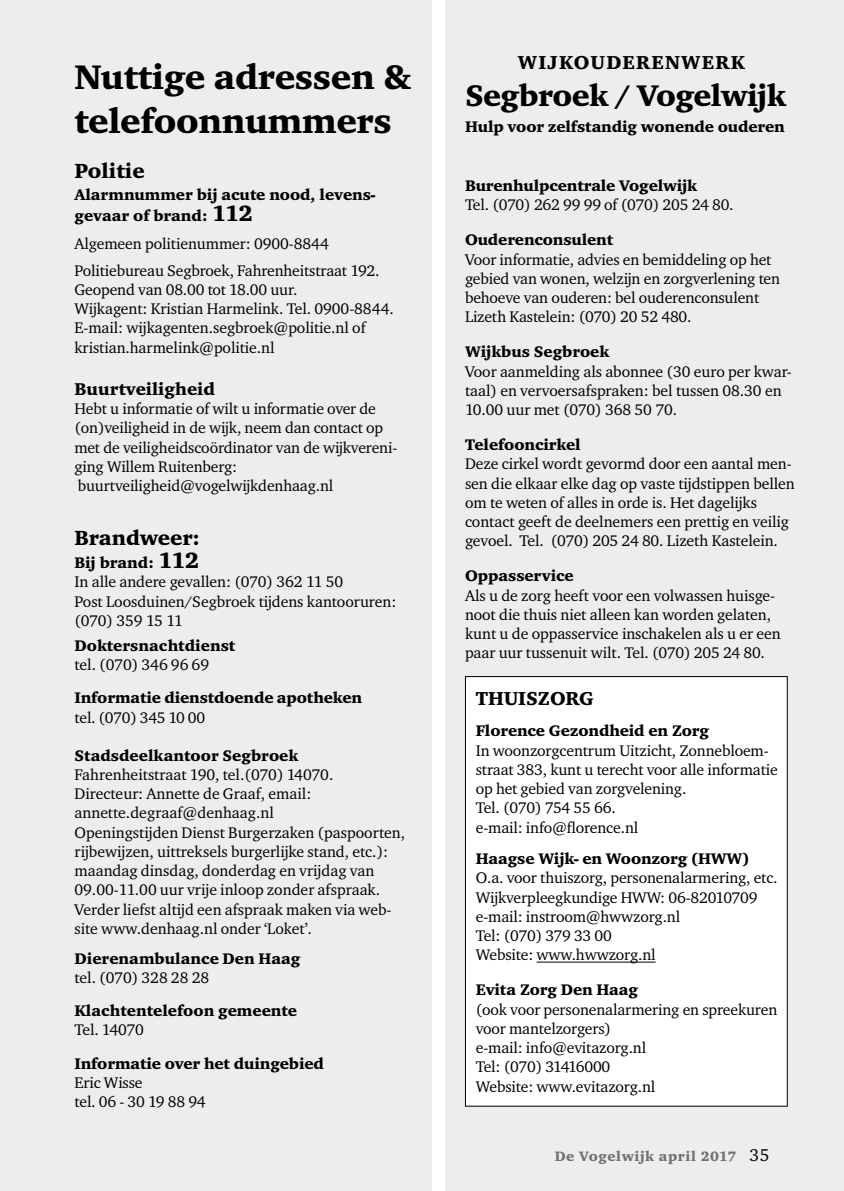
<style>
.page{position:relative;width:844px;height:1191px;background:#fff}
.page>*{position:absolute;margin:0;border:0;box-sizing:border-box;transform-origin:0 0}
.t1{font:35px/43.8px "Charter ITC Blac";letter-spacing:-.01em;color:#000}
.t2{font:30.62px "Charter ITC Blac";letter-spacing:-.02em;color:#000}
.t3{font:21px "Charter ITC Blac";letter-spacing:-.005em;color:#000}
.t4{font:19.25px "Charter ITC Blac";letter-spacing:.06em;color:#000}
.t5{font:19.25px "Charter ITC Blac";letter-spacing:-.005em;color:#000}
.t6{font:17.5px "Charter ITC Blac";color:#000}
.t7{font:15.75px/19.2px "Charter ITC";letter-spacing:-.01em;color:#000}
.t8{font:15.75px/21px "Charter ITC Blac";letter-spacing:-.01em;color:#000}
.t9{font:14px "Charter ITC Blac";letter-spacing:.04em;color:#707172}
.s1{font-size:22.75px}
.s2{font-family:"Charter ITC";font-size:17.5px;color:#000}
</style>
<div class="page">
<div style="left:445px;top:0;width:398px;height:1191px;background:#eceded"></div>
<div style="left:0;top:0;width:432px;height:1191px;background:#eceded"></div>
<div style="left:465px;top:676px;width:322px;height:430px;background:#fff"></div>
<hr style="left:536px;top:961px;width:119px;height:1px;background:#000">
<div style="left:465px;top:676px;width:322px;height:430px;border:1px solid #000"></div>
<h1 class="t1" style="left:74px;top:54px;width:339px">Nuttige adressen &amp; telefoonnummers</h1>
<p class="t4" style="left:517px;top:51px;width:228px">WIJKOUDERENWERK</p>
<h2 class="t2" style="left:465px;top:77px;width:322px">Segbroek / Vogelwijk</h2>
<p class="t8" style="left:465px;top:116px;width:321px">Hulp voor zelfstandig wonende ouderen</p>
<h3 class="t3" style="left:74px;top:158px;width:72px">Politie</h3>
<p class="t8" style="left:74px;top:184px;width:302px">Alarmnummer bij acute nood, levens&shy;gevaar of brand: <span class="s1">112</span></p>
<p class="t7" style="left:74px;top:231px;width:306px;line-height:26.2px">Algemeen politienummer: 0900-8844<br>Politiebureau Segbroek, Fahrenheitstraat 192.</p>
<p class="t7" style="left:74px;top:280px;width:321px">Geopend van 08.00 tot 18.00 uur.<br>Wijkagent: Kristian Harmelink. Tel. 0900-8844.<br>E-mail: wijkagenten.segbroek@politie.nl of kristian.harmelink@politie.nl</p>
<p class="t6" style="left:74px;top:378px;width:142px">Buurtveiligheid</p>
<p class="t7" style="left:74px;top:399px;width:324px">Hebt u informatie of wilt u informatie over de (on)veiligheid in de wijk, neem dan contact op met de veiligheidscoördinator van de wijkvereni&shy;ging Willem Ruitenberg: buurtveiligheid@vogelwijkdenhaag.nl</p>
<h3 class="t3" style="left:74px;top:525px;width:127px">Brandweer:</h3>
<p class="t8" style="left:74px;top:552px;width:126px">Bij brand: <span class="s1">112</span></p>
<p class="t7" style="left:74px;top:572px;width:323px">In alle andere gevallen: (070) 362 11 50<br>Post Loosduinen/Segbroek tijdens kantooruren: (070) 359 15 11</p>
<p class="t8" style="left:74px;top:634px;width:162px">Doktersnachtdienst</p>
<p class="t7" style="left:74px;top:655px;width:136px">tel. (070) 346 96 69</p>
<p class="t8" style="left:74px;top:687px;width:289px">Informatie dienstdoende apotheken</p>
<p class="t7" style="left:74px;top:707px;width:132px">tel. (070) 345 10 00</p>
<p class="t8" style="left:74px;top:744px;width:225px">Stadsdeelkantoor Segbroek</p>
<p class="t7" style="left:74px;top:764px;width:332px">Fahrenheitstraat 190, tel.(070) 14070.<br>Directeur: Annette de Graaf, email: annette.degraaf@denhaag.nl<br>Openingstijden Dienst Burgerzaken (paspoorten, rijbewijzen, uittreksels burgerlijke stand, etc.): maandag dinsdag, donderdag en vrijdag van 09.00-11.00 uur vrije inloop zonder afspraak.<br>Verder liefst altijd een afspraak maken via web&shy;site www.denhaag.nl onder ‘Loket’.</p>
<p class="t8" style="left:74px;top:947px;width:227px">Dierenambulance Den Haag</p>
<p class="t7" style="left:74px;top:967px;width:136px">tel. (070) 328 28 28</p>
<p class="t8" style="left:74px;top:1000px;width:224px">Klachtentelefoon gemeente</p>
<p class="t7" style="left:74px;top:1020px;width:71px">Tel. 14070</p>
<p class="t8" style="left:74px;top:1052px;width:251px">Informatie over het duingebied</p>
<p class="t7" style="left:74px;top:1072px;width:133px">Eric Wisse<br>tel. 06 - 30 19 88 94</p>
<p class="t8" style="left:465px;top:175px;width:233px">Burenhulpcentrale Vogelwijk</p>
<p class="t7" style="left:465px;top:195px;width:270px">Tel. (070) 262 99 99 of (070) 205 24 80.</p>
<p class="t8" style="left:465px;top:229px;width:150px">Ouderenconsulent</p>
<p class="t7" style="left:465px;top:249px;width:316px">Voor informatie, advies en bemiddeling op het gebied van wonen, welzijn en zorgverlening ten behoeve van ouderen: bel ouderenconsulent Lizeth Kastelein: (070) 20 52 480.</p>
<p class="t8" style="left:465px;top:341px;width:146px">Wijkbus Segbroek</p>
<p class="t7" style="left:465px;top:361px;width:328px">Voor aanmelding als abonnee (30 euro per kwar&shy;taal) en vervoersafspraken: bel tussen 08.30 en<br>10.00 uur met (070) 368 50 70.</p>
<p class="t8" style="left:465px;top:434px;width:117px">Telefooncirkel</p>
<p class="t7" style="left:465px;top:454px;width:331px">Deze cirkel wordt gevormd door een aantal men&shy;sen die elkaar elke dag op vaste tijdstippen bellen om te weten of alles in orde is. Het dagelijks contact geeft de deelnemers een prettig en veilig gevoel. Tel. (070) 205 24 80. Lizeth Kastelein.</p>
<p class="t8" style="left:465px;top:565px;width:110px">Oppasservice</p>
<p class="t7" style="left:465px;top:585px;width:317px">Als u de zorg heeft voor een volwassen huisge&shy;noot die thuis niet alleen kan worden gelaten, kunt u de oppasservice inschakelen als u er een paar uur tussenuit wilt. Tel. (070) 205 24 80.</p>
<p class="t5" style="left:475px;top:686px;width:120px">THUISZORG</p>
<p class="t8" style="left:475px;top:720px;width:235px">Florence Gezondheid en Zorg</p>
<p class="t7" style="left:475px;top:740px;width:303px">In woonzorgcentrum Uitzicht, Zonnebloem&shy;straat 383, kunt u terecht voor alle informatie op het gebied van zorgvelening.<br>Tel. (070) 754 55 66.<br>e-mail: info@florence.nl</p>
<p class="t8" style="left:475px;top:848px;width:275px">Haagse Wijk- en Woonzorg (HWW)</p>
<p class="t7" style="left:475px;top:868px;width:303px">O.a. voor thuiszorg, personenalarmering, etc.<br>Wijkverpleegkundige HWW: 06-82010709 e-mail: instroom@hwwzorg.nl<br>Tel: (070) 379 33 00<br>Website: www.hwwzorg.nl</p>
<p class="t8" style="left:475px;top:979px;width:164px">Evita Zorg Den Haag</p>
<p class="t7" style="left:475px;top:999px;width:303px">(ook voor personenalarmering en spreekuren voor mantelzorgers)<br>e-mail: info@evitazorg.nl<br>Tel: (070) 31416000<br>Website: www.evitazorg.nl</p>
<p class="t9" style="left:554px;top:1147px;width:216px">De Vogelwijk april 2017 <span class="s2">35</span></p>
</div>
